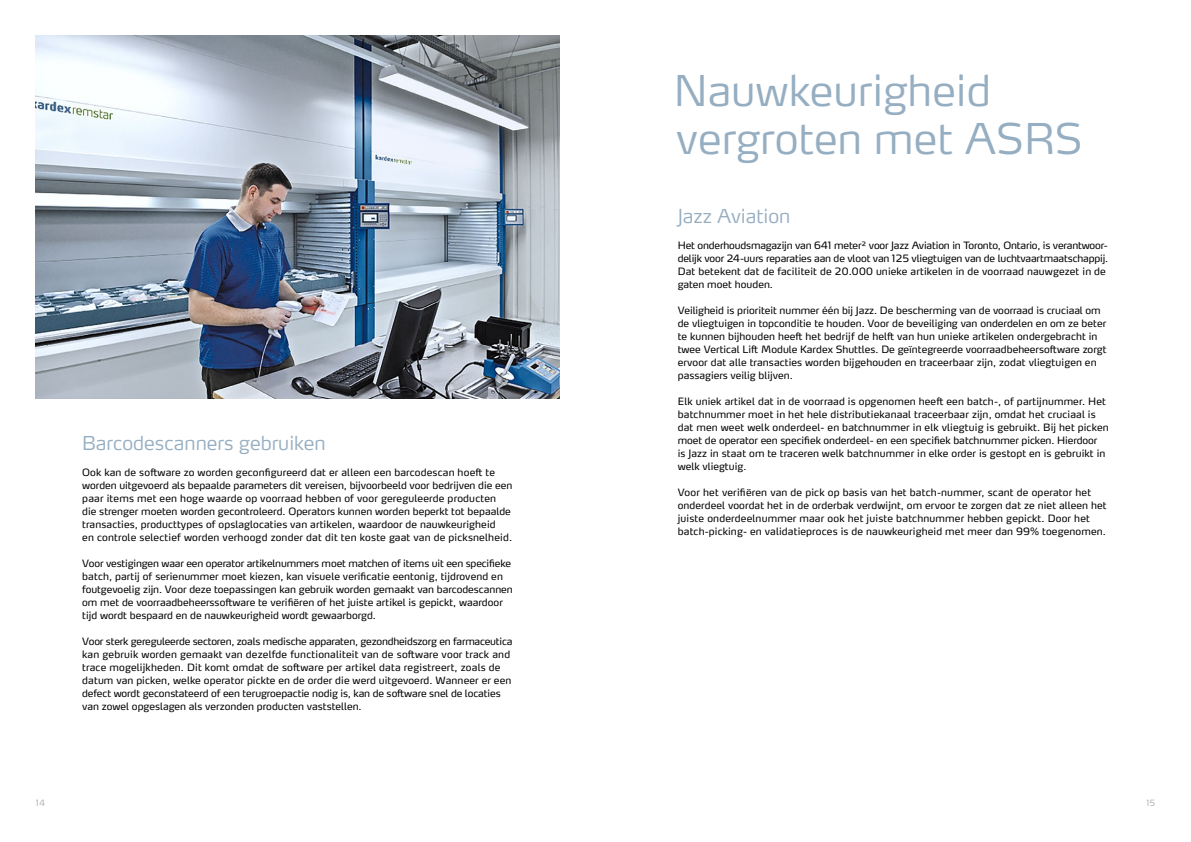
<style>
.page{position:relative;width:1191px;height:842px;background:#fff}
.page>*{position:absolute;margin:0;border:0;box-sizing:border-box;transform-origin:0 0}
.t1{font:300 42px/48px "Max Pro";color:#96aec2}
.t2{font:300 19px "Max Pro";color:#96aec2}
.t3{font:10px/13px "Max Pro";letter-spacing:.01em;color:#000}
.t4{font:10px/13px "Max Pro";letter-spacing:-.015em;color:#000}
.t5{font:300 8.5px "Max Pro";color:#a8aca9}
</style>
<div class="page">
<img style="left:36px;top:36px;width:524px;height:362px">
<h2 class="t2" style="left:82px;top:427px;width:245px">Barcodescanners gebruiken</h2>
<p class="t3" style="left:82px;top:465px;width:431px">Ook kan de software zo worden geconfigureerd dat er alleen een barcodescan hoeft te worden uitgevoerd als bepaalde parameters dit vereisen, bijvoorbeeld voor bedrijven die een paar items met een hoge waarde op voorraad hebben of voor gereguleerde producten die strenger moeten worden gecontroleerd. Operators kunnen worden beperkt tot bepaalde transacties, producttypes of opslaglocaties van artikelen, waardoor de nauwkeurigheid<br>en controle selectief worden verhoogd zonder dat dit ten koste gaat van de picksnelheid.</p>
<p class="t3" style="left:82px;top:556px;width:432px">Voor vestigingen waar een operator artikelnummers moet matchen of items uit een specifieke batch, partij of serienummer moet kiezen, kan visuele verificatie eentonig, tijdrovend en foutgevoelig zijn. Voor deze toepassingen kan gebruik worden gemaakt van barcodescannen om met de voorraadbeheerssoftware te verifiëren of het juiste artikel is gepickt, waardoor tijd wordt bespaard en de nauwkeurigheid wordt gewaarborgd.</p>
<p class="t3" style="left:82px;top:634px;width:432px">Voor sterk gereguleerde sectoren, zoals medische apparaten, gezondheidszorg en farmaceutica kan gebruik worden gemaakt van dezelfde functionaliteit van de software voor track and trace mogelijkheden. Dit komt omdat de software per artikel data registreert, zoals de datum van picken, welke operator pickte en de order die werd uitgevoerd. Wanneer er een defect wordt geconstateerd of een terugroepactie nodig is, kan de software snel de locaties van zowel opgeslagen als verzonden producten vaststellen.</p>
<h1 class="t1" style="left:673px;top:62px;width:410px">Nauwkeurigheid vergroten met ASRS</h1>
<h2 class="t2" style="left:677px;top:200px;width:114px">Jazz Aviation</h2>
<p class="t4" style="left:677px;top:238px;width:432px">Het onderhoudsmagazijn van 641 meter2 voor Jazz Aviation in Toronto, Ontario, is verantwoor&shy;delijk voor 24-uurs reparaties aan de vloot van 125 vliegtuigen van de luchtvaartmaatschappij.<br>Dat betekent dat de faciliteit de 20.000 unieke artikelen in de voorraad nauwgezet in de gaten moet houden.</p>
<p class="t3" style="left:677px;top:303px;width:430px">Veiligheid is prioriteit nummer één bij Jazz. De bescherming van de voorraad is cruciaal om de vliegtuigen in topconditie te houden. Voor de beveiliging van onderdelen en om ze beter te kunnen bijhouden heeft het bedrijf de helft van hun unieke artikelen ondergebracht in twee Vertical Lift Module Kardex Shuttles. De geïntegreerde voorraadbeheersoftware zorgt ervoor dat alle transacties worden bijgehouden en traceerbaar zijn, zodat vliegtuigen en passagiers veilig blijven.</p>
<p class="t3" style="left:677px;top:394px;width:432px">Elk uniek artikel dat in de voorraad is opgenomen heeft een batch-, of partijnummer. Het batchnummer moet in het hele distributiekanaal traceerbaar zijn, omdat het cruciaal is dat men weet welk onderdeel- en batchnummer in elk vliegtuig is gebruikt. Bij het picken moet de operator een specifiek onderdeel- en een specifiek batchnummer picken. Hierdoor<br>is Jazz in staat om te traceren welk batchnummer in elke order is gestopt en is gebruikt in welk vliegtuig.</p>
<p class="t3" style="left:677px;top:485px;width:430px">Voor het verifiëren van de pick op basis van het batch-nummer, scant de operator het onderdeel voordat het in de orderbak verdwijnt, om ervoor te zorgen dat ze niet alleen het juiste onderdeelnummer maar ook het juiste batchnummer hebben gepickt. Door het batch-picking- en validatieproces is de nauwkeurigheid met meer dan 99% toegenomen.</p>
<p class="t5" style="left:36px;top:796px;width:11px">14</p>
<p class="t5" style="left:1146px;top:796px;width:10px">15</p>
</div>
